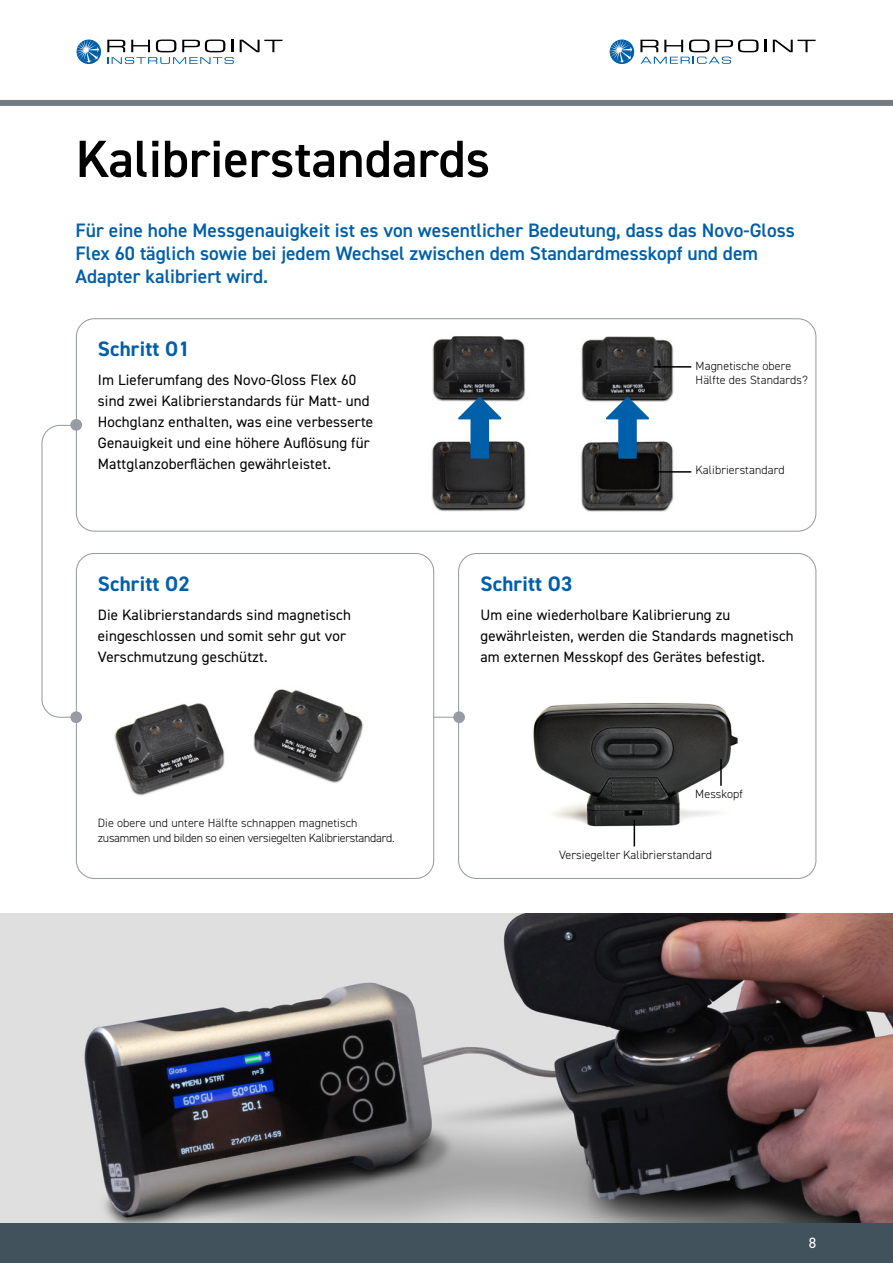
<style>
.page{position:relative;width:893px;height:1263px;background:#fff}
.page>*{position:absolute;margin:0;border:0;box-sizing:border-box;transform-origin:0 0}
.t1{font:600 52.5px "DIN2014";color:#000}
.t2{font:700 21px "DIN2014";letter-spacing:.01em;color:#005fa9}
.t3{font:600 19.5px/23.4px "DIN2014";color:#005fa9}
.t4{font:15px/21px "DIN2014";letter-spacing:.01em;color:#000}
.t5{font:15px "DIN2014";color:#fff}
.t6{font:300 12px/14.4px "DIN2014";letter-spacing:-.02em;color:#000}
.t7{font:300 12px/14.4px "DIN2014";letter-spacing:.01em;color:#000}
</style>
<div class="page">
<div style="left:0;top:100px;width:893px;height:6px;background:#747b83"></div>
<svg style="left:240px;top:40px;width:42px;height:12px"></svg>
<svg style="left:107px;top:40px;width:127px;height:24px"></svg>
<svg style="left:77px;top:40px;width:24px;height:24px"></svg>
<svg style="left:77px;top:40px;width:22px;height:23px"></svg>
<svg style="left:764px;top:40px;width:2px;height:12px"></svg>
<svg style="left:773px;top:40px;width:43px;height:12px"></svg>
<svg style="left:610px;top:40px;width:24px;height:24px"></svg>
<svg style="left:610px;top:40px;width:22px;height:23px"></svg>
<svg style="left:640px;top:40px;width:118px;height:24px"></svg>
<div style="left:0;top:1221px;width:893px;height:42px;background:#42525c"></div>
<div style="left:76px;top:318px;width:740px;height:214px;border:1px solid #979ba3;border-radius:18px"></div>
<div style="left:76px;top:553px;width:358px;height:326px;border:1px solid #979ba3;border-radius:18px"></div>
<div style="left:458px;top:553px;width:358px;height:326px;border:1px solid #979ba3;border-radius:18px"></div>
<img style="left:432px;top:336px;width:260px;height:66px">
<img style="left:431px;top:441px;width:261px;height:71px">
<hr style="left:654px;top:471px;width:37px;height:2px;background:#000">
<hr style="left:654px;top:366px;width:37px;height:2px;background:#000">
<svg style="left:458px;top:397px;width:43px;height:62px"></svg>
<svg style="left:606px;top:397px;width:43px;height:62px"></svg>
<img style="left:114px;top:689px;width:250px;height:107px">
<img style="left:533px;top:702px;width:205px;height:143px">
<svg style="left:634px;top:820px;width:1px;height:26px"></svg>
<hr style="left:720px;top:759px;width:2px;height:27px;background:#000">
<div style="left:70px;top:419px;width:12px;height:12px;background:#979ba3;border-radius:50%"></div>
<div style="left:70px;top:711px;width:12px;height:12px;background:#979ba3;border-radius:50%"></div>
<div style="left:453px;top:711px;width:12px;height:12px;background:#979ba3;border-radius:50%"></div>
<img style="left:0;top:913px;width:893px;height:309px">
<h1 class="t1" style="left:76px;top:134px;width:416px">Kalibrierstandards</h1>
<h3 class="t3" style="left:76px;top:219px;width:721px">Für eine hohe Messgenauigkeit ist es von wesentlicher Bedeutung, dass das Novo-Gloss<br>Flex 60 täglich sowie bei jedem Wechsel zwischen dem Standardmesskopf und dem<br>Adapter kalibriert wird.</h3>
<h2 class="t2" style="left:98px;top:339px;width:94px">Schritt O1</h2>
<p class="t4" style="left:98px;top:370px;width:277px">Im Lieferumfang des Novo-Gloss Flex 60 sind zwei Kalibrierstandards für Matt- und Hochglanz enthalten, was eine verbesserte Genauigkeit und eine höhere Auflösung für Mattglanzoberflächen gewährleistet.</p>
<h2 class="t2" style="left:98px;top:573px;width:94px">Schritt O2</h2>
<p class="t4" style="left:98px;top:604px;width:255px">Die Kalibrierstandards sind magnetisch eingeschlossen und somit sehr gut vor<br>Verschmutzung geschützt.</p>
<p class="t6" style="left:98px;top:816px;width:298px">Die obere und untere Hälfte schnappen magnetisch zusammen und bilden so einen versiegelten Kalibrierstandard.</p>
<p class="t7" style="left:696px;top:359px;width:114px">Magnetische obere<br>Hälfte des Standards?</p>
<p class="t7" style="left:696px;top:463px;width:91px">Kalibrierstandard</p>
<h2 class="t2" style="left:480px;top:573px;width:94px">Schritt O3</h2>
<p class="t4" style="left:480px;top:604px;width:315px">Um eine wiederholbare Kalibrierung zu gewährleisten, werden die Standards magnetisch am externen Messkopf des Gerätes befestigt.</p>
<p class="t7" style="left:695px;top:787px;width:49px">Messkopf</p>
<p class="t7" style="left:559px;top:848px;width:155px">Versiegelter Kalibrierstandard</p>
<p class="t5" style="left:809px;top:1235px;width:9px">8</p>
</div>
